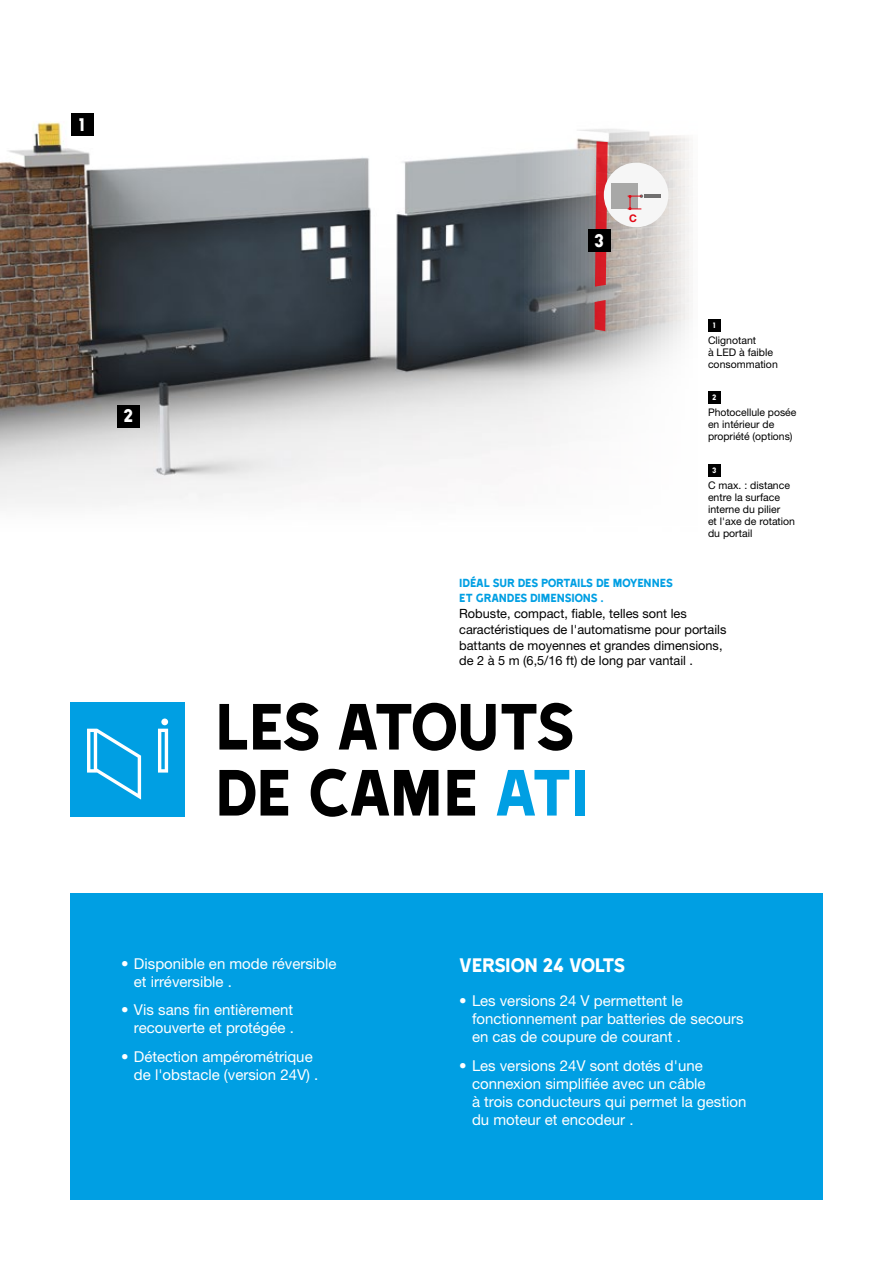
<style>
.page{position:relative;width:893px;height:1263px;background:#fff}
.page>*{position:absolute;margin:0;border:0;box-sizing:border-box;transform-origin:0 0}
.t1{font:75px/66px "Came Type";letter-spacing:-.03em;color:#000}
.t2{font:22.5px "Came Type";letter-spacing:-.03em;color:#fff}
.t3{font:16.8px "Came Type";color:#fff}
.t4{font:15px/18px "Helvetica Neue LTW1 G";color:#fff}
.t5{font:13.5px/15.8px "Came Type";letter-spacing:-.025em;color:#009fe3}
.t6{font:12.75px/15.8px "Helvetica Neue LTW1 G";color:#000}
.t7{font:10.5px/12px "Helvetica Neue LTW1 G";color:#000}
.t8{font:700 10.5px "Helvetica Neue LTW1 G";color:#e30613}
.t9{font:9px "Came Type";color:#fff}
.s1{color:#009fe3}
</style>
<div class="page">
<img style="left:0;top:122px;width:693px;height:384px">
<svg style="left:595px;top:141px;width:13px;height:146px;background:#d0333a"></svg>
<svg style="left:595px;top:300px;width:11px;height:31px"></svg>
<div style="left:71px;top:113px;width:23px;height:23px;background:#000"></div>
<div style="left:117px;top:405px;width:23px;height:22px;background:#000"></div>
<div style="left:588px;top:230px;width:23px;height:22px;background:#000"></div>
<div style="left:70px;top:893px;width:753px;height:306px;background:#009fe3"></div>
<div style="left:70px;top:702px;width:115px;height:114px;background:#009fe3"></div>
<div style="left:161px;top:718px;width:7px;height:7px;background:#fff;border-radius:50%"></div>
<svg style="left:158px;top:729px;width:10px;height:43px"></svg>
<svg style="left:87px;top:729px;width:54px;height:71px"></svg>
<div style="left:708px;top:319px;width:13px;height:13px;background:#000"></div>
<div style="left:708px;top:391px;width:13px;height:13px;background:#000"></div>
<div style="left:708px;top:464px;width:13px;height:13px;background:#000"></div>
<div style="left:604px;top:163px;width:64px;height:64px;background:#f6f6f6;border-radius:50%"></div>
<div style="left:611px;top:183px;width:27px;height:26px;background:#a8a8a7"></div>
<hr style="left:644px;top:194px;width:17px;height:4px;background:#706f6f">
<svg style="left:628px;top:194px;width:15px;height:16px"></svg>
<p class="t3" style="left:79px;top:114px;width:8px">1</p>
<p class="t3" style="left:123px;top:405px;width:12px">2</p>
<p class="t3" style="left:594px;top:230px;width:12px">3</p>
<p class="t8" style="left:629px;top:211px;width:9px">C</p>
<p class="t9" style="left:713px;top:320px;width:4px">1</p>
<p class="t7" style="left:708px;top:334px;width:71px">Clignotant<br>à LED à faible consommation</p>
<p class="t9" style="left:712px;top:392px;width:6px">2</p>
<p class="t7" style="left:708px;top:406px;width:90px">Photocellule posée en intérieur de propriété (options)</p>
<p class="t9" style="left:712px;top:466px;width:6px">3</p>
<p class="t7" style="left:708px;top:479px;width:89px">C max. : distance entre la surface interne du pilier<br>et l'axe de rotation du portail</p>
<p class="t5" style="left:459px;top:574px;width:215px">IDÉAL SUR DES PORTAILS DE MOYENNES<br>ET GRANDES DIMENSIONS .</p>
<p class="t6" style="left:459px;top:606px;width:269px">Robuste, compact, fiable, telles sont les caractéristiques de l'automatisme pour portails battants de moyennes et grandes dimensions, de 2 à 5 m (6,5/16 ft) de long par vantail .</p>
<h1 class="t1" style="left:215px;top:693px;width:376px">LES ATOUTS<br>DE CAME <span class="s1">ATI</span></h1>
<p class="t4" style="left:134px;top:954px;width:204px;text-indent:-13px">• Disponible en mode réversible et irréversible .</p>
<p class="t4" style="left:121px;top:1001px;width:174px;text-align:right">• Vis sans fin entièrement recouverte et protégée .</p>
<p class="t4" style="left:134px;top:1047px;width:186px;text-indent:-13px">• Détection ampérométrique de l'obstacle (version 24V) .</p>
<h2 class="t2" style="left:459px;top:953px;width:168px">VERSION 24 VOLTS</h2>
<p class="t4" style="left:472px;top:992px;width:273px;text-indent:-13px">• Les versions 24 V permettent le fonctionnement par batteries de secours en cas de coupure de courant .</p>
<p class="t4" style="left:472px;top:1056px;width:276px;text-indent:-13px">• Les versions 24V sont dotés d'une connexion simplifiée avec un câble<br>à trois conducteurs qui permet la gestion du moteur et encodeur .</p>
</div>
